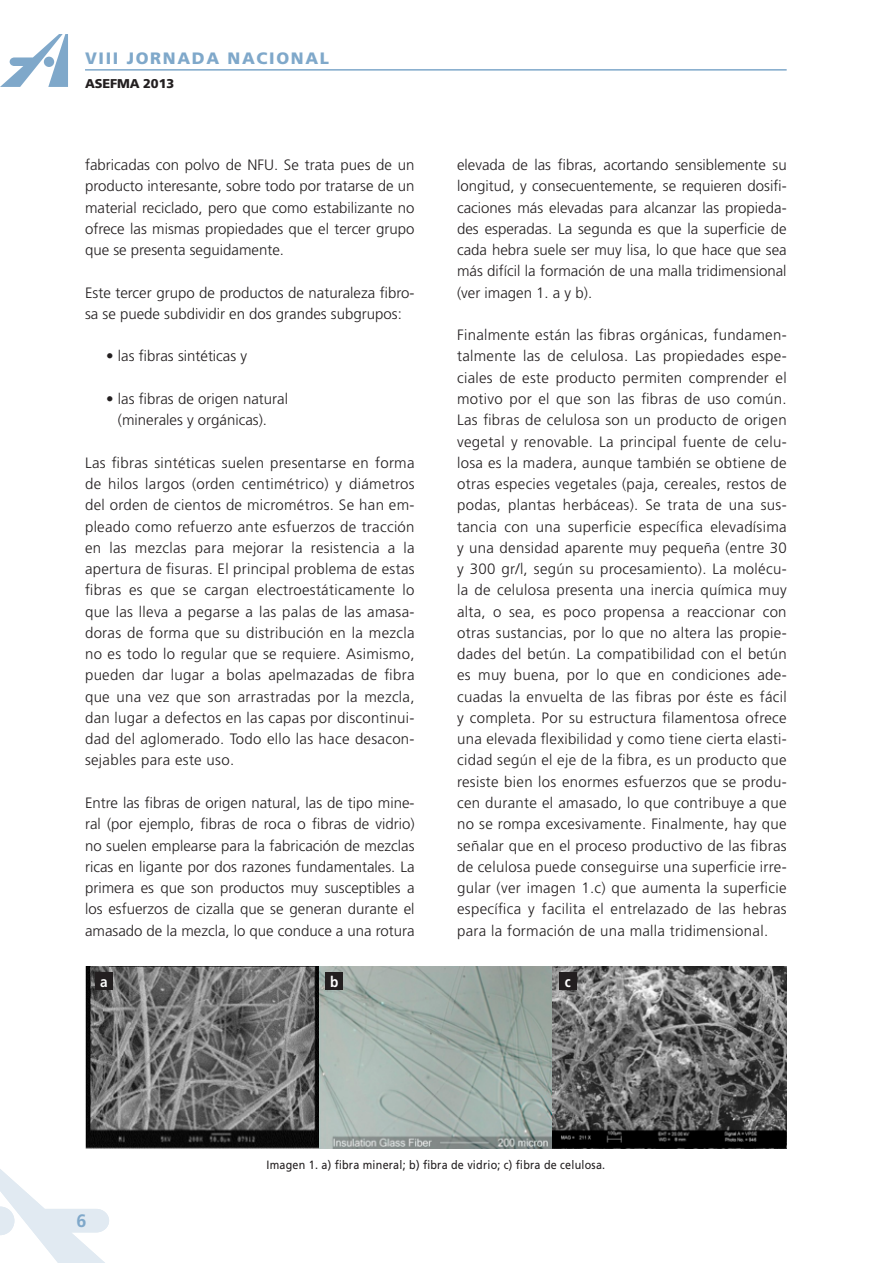
<style>
.page{position:relative;width:893px;height:1263px;background:#fff}
.page>*{position:absolute;margin:0;border:0;box-sizing:border-box;transform-origin:0 0}
.t1{font:700 18px "Frutiger";color:#7fa8ca}
.t2{font:900 16.5px "Frutiger";letter-spacing:.1em;color:#7fa8ca}
.Texto{font:300 15px/21.3px "Frutiger";color:#231f20;text-align:justify}
.Pie_de_foto{font:700 15px "Frutiger";color:#fff;scale:.9 1}
.t3{font:900 12.75px "Frutiger";letter-spacing:-.01em;color:#231f20}
.Pie_de_foto-2{font:12px "Frutiger";letter-spacing:.02em;color:#231f20;scale:.9 1}
</style>
<div class="page">
<hr style="left:85px;top:69px;width:702px;height:2px;background:#7fa8ca">
<svg style="left:0;top:34px;width:68px;height:53px"></svg>
<svg style="left:0;top:1148px;width:136px;height:115px"></svg>
<img style="left:85px;top:967px;width:702px;height:181px">
<img style="left:91px;top:967px;width:17px;height:18px">
<div style="left:95px;top:973px;width:17px;height:17px;background:#231f20"></div>
<div style="left:326px;top:973px;width:17px;height:17px;background:#231f20"></div>
<div style="left:559px;top:973px;width:17px;height:17px;background:#231f20"></div>
<p class="t2" style="left:85px;top:48px;width:245px">VIII JORNADA NACIONAL</p>
<p class="t3" style="left:85px;top:75px;width:91px">ASEFMA 2013</p>
<p class="Texto" style="left:85px;top:154px;width:331px">fabricadas con polvo de NFU. Se trata pues de un producto interesante, sobre todo por tratarse de un material reciclado, pero que como estabilizante no ofrece las mismas propiedades que el tercer grupo que se presenta seguidamente.</p>
<p class="Texto" style="left:85px;top:282px;width:331px">Este tercer grupo de productos de naturaleza fibro&shy;sa se puede subdividir en dos grandes subgrupos:</p>
<p class="Texto" style="left:106px;top:346px;width:142px">• las fibras sintéticas y</p>
<p class="Texto" style="left:118px;top:388px;width:172px;text-indent:-12px">• las fibras de origen natural (minerales y orgánicas).</p>
<p class="Texto" style="left:85px;top:452px;width:331px">Las fibras sintéticas suelen presentarse en forma de hilos largos (orden centimétrico) y diámetros del orden de cientos de micrométros. Se han em&shy;pleado como refuerzo ante esfuerzos de tracción en las mezclas para mejorar la resistencia a la apertura de fisuras. El principal problema de estas fibras es que se cargan electroestáticamente lo que las lleva a pegarse a las palas de las amasa&shy;doras de forma que su distribución en la mezcla no es todo lo regular que se requiere. Asimismo, pueden dar lugar a bolas apelmazadas de fibra que una vez que son arrastradas por la mezcla, dan lugar a defectos en las capas por discontinui&shy;dad del aglomerado. Todo ello las hace desacon&shy;sejables para este uso.</p>
<p class="Texto" style="left:85px;top:792px;width:331px">Entre las fibras de origen natural, las de tipo mine&shy;ral (por ejemplo, fibras de roca o fibras de vidrio) no suelen emplearse para la fabricación de mezclas ricas en ligante por dos razones fundamentales. La primera es que son productos muy susceptibles a los esfuerzos de cizalla que se generan durante el amasado de la mezcla, lo que conduce a una rotura</p>
<p class="Texto" style="left:457px;top:154px;width:331px">elevada de las fibras, acortando sensiblemente su longitud, y consecuentemente, se requieren dosifi&shy;caciones más elevadas para alcanzar las propieda&shy;des esperadas. La segunda es que la superficie de cada hebra suele ser muy lisa, lo que hace que sea más difícil la formación de una malla tridimensional (ver imagen 1. a y b).</p>
<p class="Texto" style="left:457px;top:325px;width:331px">Finalmente están las fibras orgánicas, fundamen&shy;talmente las de celulosa. Las propiedades espe&shy;ciales de este producto permiten comprender el motivo por el que son las fibras de uso común.<br>Las fibras de celulosa son un producto de origen vegetal y renovable. La principal fuente de celu&shy;losa es la madera, aunque también se obtiene de otras especies vegetales (paja, cereales, restos de podas, plantas herbáceas). Se trata de una sus&shy;tancia con una superficie específica elevadísima y una densidad aparente muy pequeña (entre 30 y 300 gr/l, según su procesamiento). La molécu&shy;la de celulosa presenta una inercia química muy alta, o sea, es poco propensa a reaccionar con otras sustancias, por lo que no altera las propie&shy;dades del betún. La compatibilidad con el betún es muy buena, por lo que en condiciones ade&shy;cuadas la envuelta de las fibras por éste es fácil y completa. Por su estructura filamentosa ofrece una elevada flexibilidad y como tiene cierta elasti&shy;cidad según el eje de la fibra, es un producto que resiste bien los enormes esfuerzos que se produ&shy;cen durante el amasado, lo que contribuye a que no se rompa excesivamente. Finalmente, hay que señalar que en el proceso productivo de las fibras de celulosa puede conseguirse una superficie irre&shy;gular (ver imagen 1.c) que aumenta la superficie específica y facilita el entrelazado de las hebras para la formación de una malla tridimensional.</p>
<p class="Pie_de_foto" style="left:100px;top:973px;width:10px">a</p>
<p class="Pie_de_foto" style="left:330px;top:973px;width:11px">b</p>
<p class="Pie_de_foto" style="left:565px;top:973px;width:8px">c</p>
<p class="t1" style="left:76px;top:1210px;width:12px">6</p>
<p class="Pie_de_foto-2" style="left:266px;top:1158px;width:378px">Imagen 1. a) fibra mineral; b) fibra de vidrio; c) fibra de celulosa.</p>
</div>
